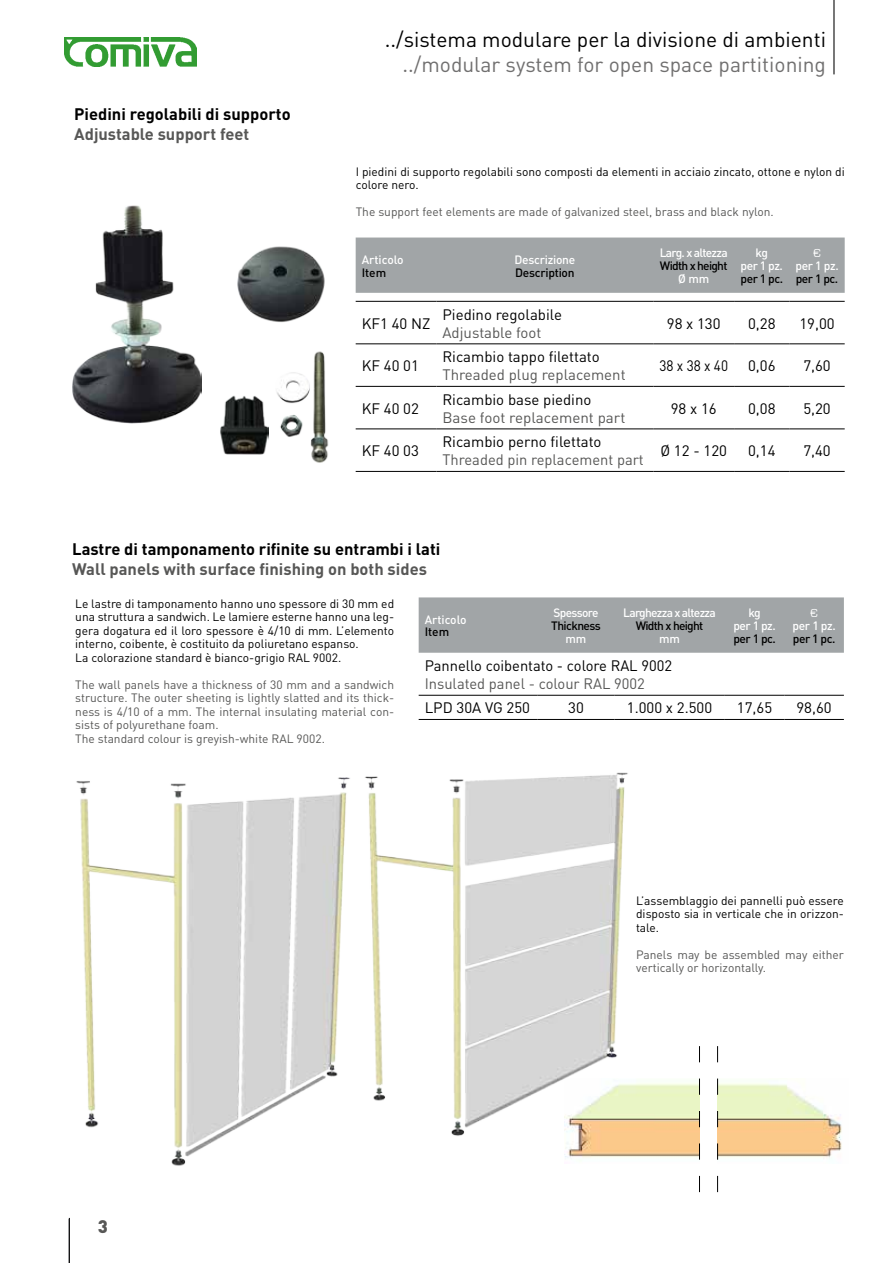
<style>
.page{position:relative;width:893px;height:1263px;background:#fff}
.page>*{position:absolute;margin:0;border:0;box-sizing:border-box;transform-origin:0 0}
.t1{font:21px "DIN Regular Alternate";color:#000}
.t2{font:21px "DIN Regular Alternate";color:#706f6f}
.t3{font:900 18px "DIN";color:#575756}
.t4{font:700 16.5px "DIN";color:#000}
.t5{font:700 16.5px "DIN";color:#575756}
.t6{font:15px "DIN";color:#000}
.t7{font:15px "DIN";color:#575756}
.t8{font:15px "DIN";color:#000;scale:.9 1}
.t9{font:12px/13.5px "DIN";color:#000}
.t10{font:12px/13.5px "DIN";color:#575756}
.t11{font:500 12px/12.8px "DIN";letter-spacing:-.04em;color:#fff;text-align:center}
.t12{font:500 12px "DIN";letter-spacing:-.04em;color:#000}
.t13{font:500 12px "DIN";letter-spacing:-.06em;color:#fff}
.t14{font:500 12px "DIN";letter-spacing:-.06em;color:#000}
.t15{font:500 12px "DIN";color:#fff}
.t16{font:500 12px "DIN";letter-spacing:-.02em;color:#fff}
.t17{font:500 12px "DIN";letter-spacing:-.02em;color:#000}
.t18{font:12px "Eurostile";color:#fff}
</style>
<div class="page">
<hr style="left:68px;top:1219px;width:1px;height:44px;background:#a1a5a7">
<hr style="left:69px;top:1218px;width:1px;height:45px;background:#000">
<img style="left:65px;top:37px;width:131px;height:29px">
<hr style="left:833px;top:0;width:1px;height:74px;background:#000">
<img style="left:565px;top:1083px;width:134px;height:75px">
<img style="left:718px;top:1079px;width:124px;height:81px">
<img style="left:72px;top:205px;width:129px;height:219px">
<img style="left:220px;top:395px;width:48px;height:60px">
<img style="left:237px;top:246px;width:88px;height:77px">
<img style="left:277px;top:351px;width:52px;height:112px">
<img style="left:365px;top:772px;width:271px;height:373px">
<img style="left:76px;top:778px;width:274px;height:388px">
<div style="left:356px;top:238px;width:489px;height:55px;background:#a1a5a7"></div>
<hr style="left:356px;top:301px;width:80px;height:1px;background:#000">
<hr style="left:436px;top:301px;width:217px;height:1px;background:#000">
<hr style="left:653px;top:301px;width:81px;height:1px;background:#000">
<hr style="left:734px;top:301px;width:55px;height:1px;background:#000">
<hr style="left:789px;top:301px;width:56px;height:1px;background:#000">
<hr style="left:356px;top:344px;width:80px;height:1px;background:#000">
<hr style="left:436px;top:344px;width:217px;height:1px;background:#000">
<hr style="left:653px;top:344px;width:81px;height:1px;background:#000">
<hr style="left:734px;top:344px;width:55px;height:1px;background:#000">
<hr style="left:789px;top:344px;width:56px;height:1px;background:#000">
<hr style="left:356px;top:386px;width:80px;height:1px;background:#000">
<hr style="left:436px;top:386px;width:217px;height:1px;background:#000">
<hr style="left:653px;top:386px;width:81px;height:1px;background:#000">
<hr style="left:734px;top:386px;width:55px;height:1px;background:#000">
<hr style="left:789px;top:386px;width:56px;height:1px;background:#000">
<hr style="left:356px;top:429px;width:80px;height:1px;background:#000">
<hr style="left:436px;top:429px;width:217px;height:1px;background:#000">
<hr style="left:653px;top:429px;width:81px;height:1px;background:#000">
<hr style="left:734px;top:429px;width:55px;height:1px;background:#000">
<hr style="left:789px;top:429px;width:56px;height:1px;background:#000">
<hr style="left:356px;top:471px;width:80px;height:1px;background:#000">
<hr style="left:436px;top:471px;width:217px;height:1px;background:#000">
<hr style="left:653px;top:471px;width:81px;height:1px;background:#000">
<hr style="left:734px;top:471px;width:55px;height:1px;background:#000">
<hr style="left:789px;top:471px;width:56px;height:1px;background:#000">
<div style="left:419px;top:597px;width:425px;height:56px;background:#a1a5a7"></div>
<hr style="left:419px;top:695px;width:119px;height:1px;background:#000">
<hr style="left:538px;top:695px;width:76px;height:1px;background:#000">
<hr style="left:614px;top:695px;width:111px;height:1px;background:#000">
<hr style="left:725px;top:695px;width:59px;height:1px;background:#000">
<hr style="left:784px;top:695px;width:60px;height:1px;background:#000">
<hr style="left:419px;top:719px;width:119px;height:1px;background:#000">
<hr style="left:538px;top:719px;width:76px;height:1px;background:#000">
<hr style="left:614px;top:719px;width:111px;height:1px;background:#000">
<hr style="left:725px;top:719px;width:59px;height:1px;background:#000">
<hr style="left:784px;top:719px;width:60px;height:1px;background:#000">
<svg style="left:699px;top:1046px;width:1px;height:146px"></svg>
<svg style="left:717px;top:1046px;width:1px;height:146px"></svg>
<h3 class="t4" style="left:74px;top:103px;width:218px">Piedini regolabili di supporto</h3>
<h3 class="t5" style="left:74px;top:123px;width:177px">Adjustable support feet</h3>
<h1 class="t1" style="left:385px;top:26px;width:443px">../sistema modulare per la divisione di ambienti</h1>
<h1 class="t2" style="left:403px;top:51px;width:425px">../modular system for open space partitioning</h1>
<p class="t9" style="left:356px;top:164px;width:491px">I piedini di supporto regolabili sono composti da elementi in acciaio zincato, ottone e nylon di colore nero.</p>
<p class="t10" style="left:356px;top:205px;width:420px">The support feet elements are made of galvanized steel, brass and black nylon.</p>
<p class="t15" style="left:362px;top:252px;width:44px">Articolo</p>
<p class="t12" style="left:362px;top:264px;width:26px">Item</p>
<p class="t16" style="left:514px;top:252px;width:62px">Descrizione</p>
<p class="t17" style="left:515px;top:264px;width:61px">Description</p>
<p class="t13" style="left:660px;top:245px;width:69px">Larg. x altezza</p>
<p class="t14" style="left:660px;top:258px;width:69px">Width x height</p>
<p class="t11" style="left:678px;top:272px;width:33px">Ø mm</p>
<p class="t11" style="left:741px;top:246px;width:44px">kg<br>per 1 pz.</p>
<p class="t12" style="left:740px;top:271px;width:44px">per 1 pc.</p>
<p class="t18" style="left:813px;top:247px;width:9px">€</p>
<p class="t11" style="left:795px;top:259px;width:45px">per 1 pz.</p>
<p class="t12" style="left:796px;top:271px;width:44px">per 1 pc.</p>
<p class="t6" style="left:362px;top:314px;width:70px">KF1 40 NZ</p>
<p class="t6" style="left:442px;top:305px;width:121px">Piedino regolabile</p>
<p class="t7" style="left:442px;top:323px;width:100px">Adjustable foot</p>
<p class="t6" style="left:667px;top:314px;width:55px">98 x 130</p>
<p class="t6" style="left:748px;top:314px;width:29px">0,28</p>
<p class="t6" style="left:799px;top:314px;width:37px">19,00</p>
<p class="t6" style="left:362px;top:356px;width:59px">KF 40 01</p>
<p class="t6" style="left:442px;top:347px;width:159px">Ricambio tappo filettato</p>
<p class="t7" style="left:442px;top:365px;width:185px">Threaded plug replacement</p>
<p class="t8" style="left:659px;top:356px;width:78px">38 x 38 x 40</p>
<p class="t6" style="left:748px;top:356px;width:29px">0,06</p>
<p class="t6" style="left:803px;top:356px;width:29px">7,60</p>
<p class="t6" style="left:362px;top:399px;width:59px">KF 40 02</p>
<p class="t6" style="left:442px;top:390px;width:150px">Ricambio base piedino</p>
<p class="t7" style="left:442px;top:408px;width:184px">Base foot replacement part</p>
<p class="t6" style="left:671px;top:399px;width:47px">98 x 16</p>
<p class="t6" style="left:748px;top:399px;width:29px">0,08</p>
<p class="t6" style="left:803px;top:399px;width:29px">5,20</p>
<p class="t6" style="left:362px;top:441px;width:59px">KF 40 03</p>
<p class="t6" style="left:442px;top:432px;width:161px">Ricambio perno filettato</p>
<p class="t7" style="left:442px;top:450px;width:203px">Threaded pin replacement part</p>
<p class="t6" style="left:660px;top:441px;width:68px">Ø 12 - 120</p>
<p class="t6" style="left:748px;top:441px;width:29px">0,14</p>
<p class="t6" style="left:803px;top:441px;width:29px">7,40</p>
<h3 class="t4" style="left:72px;top:538px;width:370px">Lastre di tamponamento rifinite su entrambi i lati</h3>
<h3 class="t5" style="left:72px;top:559px;width:356px">Wall panels with surface finishing on both sides</h3>
<p class="t9" style="left:75px;top:596px;width:320px">Le lastre di tamponamento hanno uno spessore di 30 mm ed una struttura a sandwich. Le lamiere esterne hanno una leg&shy;gera dogatura ed il loro spessore è 4/10 di mm. L’elemento interno, coibente, è costituito da poliuretano espanso.<br>La colorazione standard è bianco-grigio RAL 9002.</p>
<p class="t10" style="left:75px;top:677px;width:320px">The wall panels have a thickness of 30 mm and a sandwich structure. The outer sheeting is lightly slatted and its thick&shy;ness is 4/10 of a mm. The internal insulating material con&shy;sists of polyurethane foam.<br>The standard colour is greyish-white RAL 9002.</p>
<p class="t15" style="left:425px;top:612px;width:44px">Articolo</p>
<p class="t12" style="left:425px;top:624px;width:26px">Item</p>
<p class="t11" style="left:553px;top:606px;width:47px">Spessore</p>
<p class="t12" style="left:551px;top:618px;width:51px">Thickness</p>
<p class="t11" style="left:566px;top:632px;width:22px">mm</p>
<p class="t13" style="left:623px;top:605px;width:94px">Larghezza x altezza</p>
<p class="t14" style="left:636px;top:618px;width:69px">Width x height</p>
<p class="t11" style="left:659px;top:632px;width:22px">mm</p>
<p class="t11" style="left:733px;top:606px;width:44px">kg<br>per 1 pz.</p>
<p class="t12" style="left:733px;top:631px;width:44px">per 1 pc.</p>
<p class="t18" style="left:810px;top:607px;width:9px">€</p>
<p class="t11" style="left:792px;top:619px;width:45px">per 1 pz.</p>
<p class="t12" style="left:793px;top:631px;width:44px">per 1 pc.</p>
<p class="t6" style="left:425px;top:656px;width:249px">Pannello coibentato - colore RAL 9002</p>
<p class="t7" style="left:425px;top:674px;width:222px">Insulated panel - colour RAL 9002</p>
<p class="t6" style="left:425px;top:699px;width:107px">LPD 30A VG 250</p>
<p class="t6" style="left:568px;top:699px;width:17px">30</p>
<p class="t6" style="left:627px;top:699px;width:87px">1.000 x 2.500</p>
<p class="t6" style="left:737px;top:699px;width:37px">17,65</p>
<p class="t6" style="left:796px;top:699px;width:37px">98,60</p>
<p class="t9" style="left:636px;top:893px;width:209px;text-align:justify">L’assemblaggio dei pannelli può essere disposto sia in verticale che in orizzon&shy;tale.</p>
<p class="t10" style="left:636px;top:947px;width:209px">Panels may be assembled may either vertically or horizontally.</p>
<h2 class="t3" style="left:98px;top:1215px;width:12px">3</h2>
</div>
